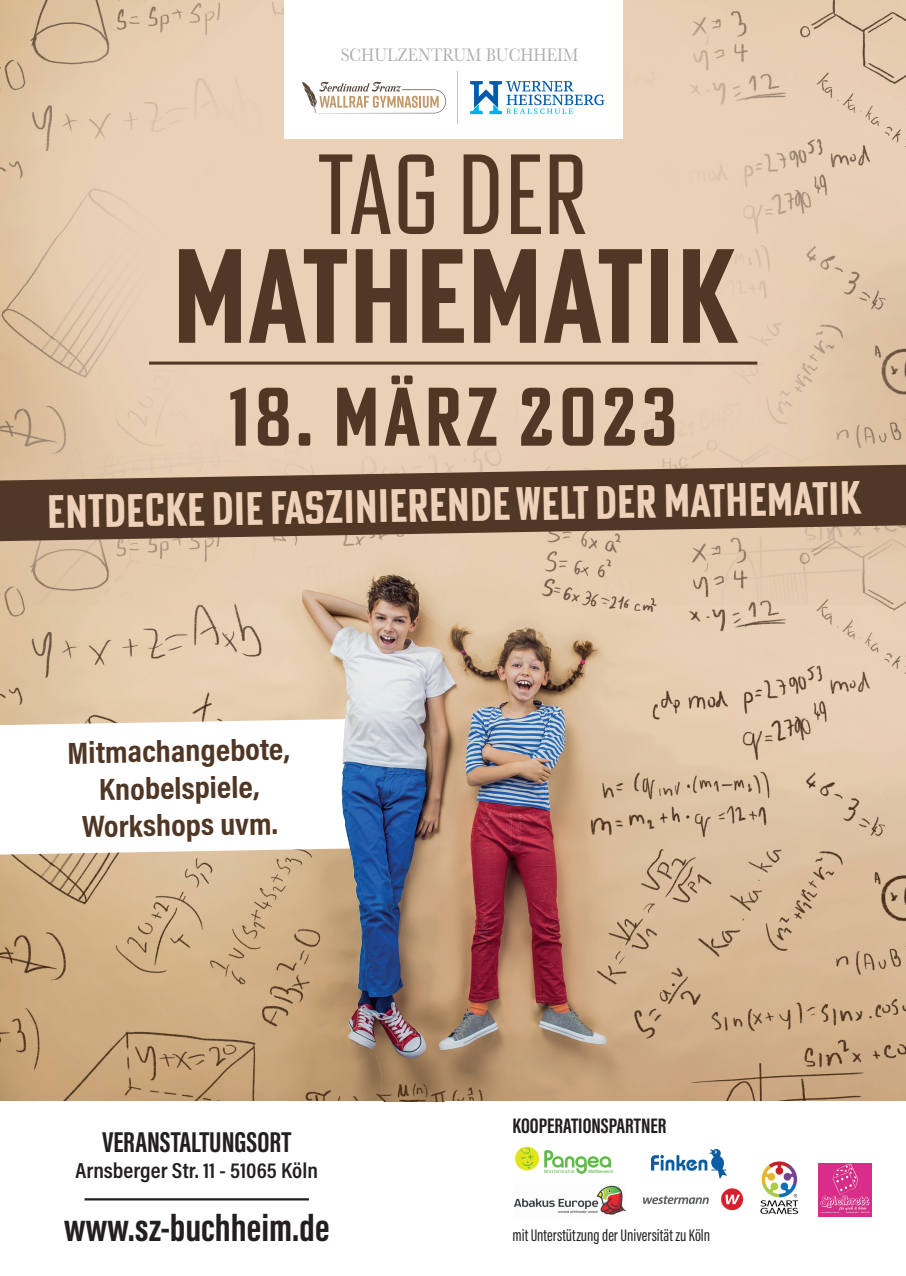
<style>
.page{position:relative;width:906px;height:1276px;background:#fff}
.page>*{position:absolute;margin:0;border:0;box-sizing:border-box;transform-origin:0 0}
.t1{font:700 130.88px "Poster Gothic Ex Cond ATF";color:#513725}
.t2{font:111.3px "Poster Gothic Ex Cond ATF";color:#513725}
.t3{font:700 81px "Poster Gothic Ex Cond ATF";letter-spacing:.05em;color:#513725}
.t4{font:700 45.75px "Poster Gothic Ex Cond ATF";color:#eed1b8}
.t5{font:700 39px "Acumin Pro Extra Cond";color:#231f20;scale:1.05 1}
.t6{font:700 30.9px/37.1px "Acumin Pro Cond";color:#503624;text-align:center;scale:1.05 1}
.t7{font:700 29.55px "Acumin Pro Extra Cond";color:#231f20;scale:1.05 1}
.t8{font:600 21.9px "Acumin Pro Cond";color:#231f20;scale:1.05 1}
.t9{font:700 21.6px "Acumin Pro Extra Cond";color:#231f20;scale:1.05 1}
.t10{font:18.75px "Baskerville URW";color:rgb(35 31 32/.6);scale:.87 1}
.t11{font:17.25px "Acumin Pro Extra Cond";color:#231f20;scale:1.05 1}
.t12{font:4.8px "Stag Sans";letter-spacing:.12em;color:#5dbb46}
.t13{font:4.8px "Stag Sans";letter-spacing:-.015em;color:#5dbb46}
</style>
<div class="page">
<img style="left:0;top:0;width:906px;height:1101px">
<div style="left:284px;top:0;width:338px;height:138px;background:#fff"></div>
<svg style="left:470px;top:81px;width:134px;height:33px"></svg>
<hr style="left:457px;top:71px;width:1px;height:53px;background:#231f20">
<hr style="left:85px;top:1198px;width:224px;height:2px;background:#231f20">
<img style="left:651px;top:1149px;width:75px;height:29px">
<div style="left:515px;top:1146px;width:24px;height:24px;background:#e2e318;border-radius:50%"></div>
<svg style="left:544px;top:1150px;width:67px;height:23px"></svg>
<svg style="left:520px;top:1147px;width:13px;height:21px"></svg>
<img style="left:818px;top:1163px;width:53px;height:53px">
<img style="left:514px;top:1185px;width:112px;height:30px">
<svg style="left:149px;top:361px;width:608px;height:4px;background:#745a46"></svg>
<svg style="left:0;top:465px;width:906px;height:76px;background:#6e5440"></svg>
<img style="left:643px;top:1188px;width:101px;height:23px">
<img style="left:760px;top:1161px;width:39px;height:54px">
<svg style="left:0;top:719px;width:294px;height:135px"></svg>
<img style="left:294px;top:81px;width:150px;height:1020px">
<p class="t10" style="left:341px;top:42px;width:275px">SCHULZENTRUM BUCHHEIM</p>
<h2 class="t2" style="left:318px;top:125px;width:271px">TAG DER</h2>
<h1 class="t1" style="left:171px;top:211px;width:567px">MATHEMATIK</h1>
<h3 class="t3" style="left:229px;top:364px;width:451px">18. MÄRZ 2023</h3>
<h3 class="t4" style="left:46px;top:482px;width:816px;rotate:-1deg">Entdecke die Faszinierende Welt der Mathematik</h3>
<p class="t6" style="left:67px;top:733px;width:213px;rotate:-1deg">Mitmachangebote,<br>Knobelspiele,<br>Workshops uvm.</p>
<p class="t7" style="left:102px;top:1123px;width:182px">VERANSTALTUNGSORT</p>
<p class="t8" style="left:75px;top:1156px;width:232px">Arnsberger Str. 11 - 51065 Köln</p>
<p class="t5" style="left:64px;top:1203px;width:254px">www.sz-buchheim.de</p>
<p class="t9" style="left:512px;top:1112px;width:148px">KOOPERATIONSPARTNER</p>
<p class="t12" style="left:544px;top:1168px;width:32px">Mathematik</p>
<p class="t13" style="left:588px;top:1168px;width:26px">Wettbewerb</p>
<p class="t11" style="left:512px;top:1224px;width:190px">mit Unterstützung der Universität zu Köln</p>
</div>
